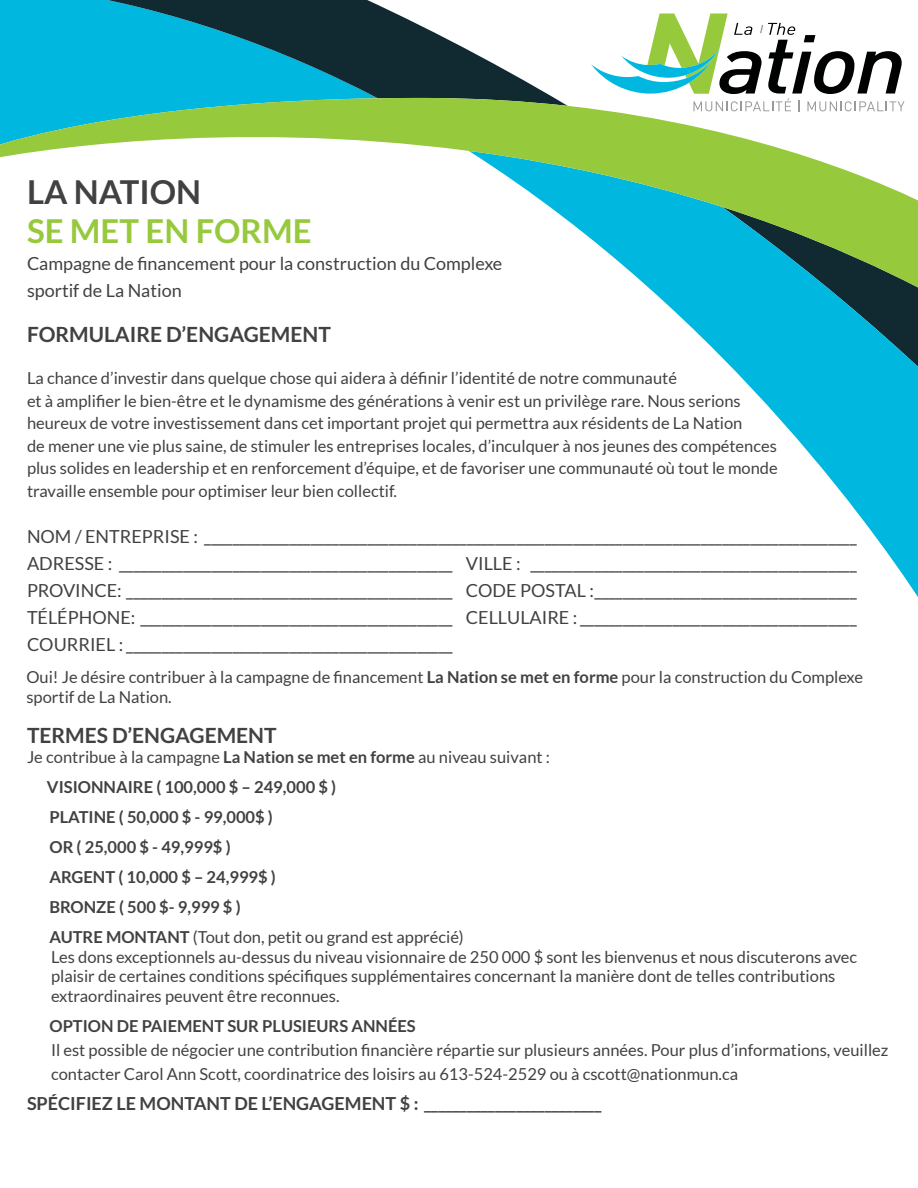
<style>
.page{position:relative;width:918px;height:1188px;background:#fff}
.page>*{position:absolute;margin:0;border:0;box-sizing:border-box;transform-origin:0 0}
.t1{font:700 33px "Lato";color:#97c93d}
.t2{font:700 33px "Lato";color:#414142}
.t3{font:700 21px "Lato";color:#414142}
.t4{font:18px/27px "Lato";color:#414142}
.t5{font:700 18px "Lato";color:#414142}
.t6{font:16.5px/22.5px "Lato";color:#414142}
.t7{font:700 16.5px/30px "Lato";color:#414142}
.s1{font-weight:700}
.s2{font-weight:400}
</style>
<div class="page">
<div style="left:0;top:0;width:28px;height:98px;background:#00b8df"></div>
<svg style="left:656px;top:294px;width:262px;height:303px"></svg>
<svg style="left:28px;top:0;width:527px;height:98px"></svg>
<svg style="left:0;top:98px;width:918px;height:196px"></svg>
<svg style="left:591px;top:13px;width:313px;height:99px"></svg>
<h1 class="t2" style="left:27px;top:173px;width:176px">LA NATION</h1>
<h1 class="t1" style="left:27px;top:212px;width:286px">SE MET EN FORME</h1>
<p class="t4" style="left:27px;top:250px;width:477px">Campagne de financement pour la construction du Complexe sportif de La Nation</p>
<p class="t3" style="left:27px;top:322px;width:305px">FORMULAIRE D’ENGAGEMENT</p>
<p class="t6" style="left:27px;top:367px;width:752px">La chance d’investir dans quelque chose qui aidera à définir l’identité de notre communauté<br>et à amplifier le bien-être et le dynamisme des générations à venir est un privilège rare. Nous serions heureux de votre investissement dans cet important projet qui permettra aux résidents de La Nation<br>de mener une vie plus saine, de stimuler les entreprises locales, d’inculquer à nos jeunes des compétences plus solides en leadership et en renforcement d’équipe, et de favoriser une communauté où tout le monde travaille ensemble pour optimiser leur bien collectif.</p>
<p class="t4" style="left:27px;top:523px;width:831px;text-align:justify">NOM / ENTREPRISE : ____________________________________________________________________________________________ ADRESSE : _______________________________________________ VILLE : ______________________________________________ PROVINCE: ______________________________________________ CODE POSTAL :_____________________________________ TÉLÉPHONE: ____________________________________________ CELLULAIRE :_______________________________________ COURRIEL : ______________________________________________</p>
<p class="t6" style="left:26px;top:667px;width:838px;line-height:19.8px">Oui! Je désire contribuer à la campagne de financement <span class="s1">La Nation se met en forme</span> pour la construction du Complexe sportif de La Nation.</p>
<p class="t3" style="left:27px;top:723px;width:251px">TERMES D’ENGAGEMENT</p>
<p class="t7" style="left:47px;top:742px;width:505px;text-indent:-20px"><span class="s2">Je contribue à la campagne</span> La Nation se met en forme <span class="s2">au niveau suivant :<br></span>VISIONNAIRE ( 100,000 $ – 249,000 $ )<br>PLATINE ( 50,000 $ - 99,000$ )<br>OR ( 25,000 $ - 49,999$ )<br>ARGENT ( 10,000 $ – 24,999$ )<br>BRONZE ( 500 $- 9,999 $ )<br>AUTRE MONTANT <span class="s2">(Tout don, petit ou grand est apprécié)</span></p>
<p class="t6" style="left:51px;top:947px;width:808px;line-height:19.8px">Les dons exceptionnels au-dessus du niveau visionnaire de 250 000 $ sont les bienvenus et nous discuterons avec plaisir de certaines conditions spécifiques supplémentaires concernant la manière dont de telles contributions extraordinaires peuvent être reconnues.</p>
<p class="t7" style="left:49px;top:1011px;width:368px">OPTION DE PAIEMENT SUR PLUSIEURS ANNÉES</p>
<p class="t6" style="left:51px;top:1038px;width:839px;line-height:24px">Il est possible de négocier une contribution financière répartie sur plusieurs années. Pour plus d’informations, veuillez contacter Carol Ann Scott, coordinatrice des loisirs au 613-524-2529 ou à cscott@nationmun.ca</p>
<p class="t5" style="left:27px;top:1093px;width:576px">SPÉCIFIEZ LE MONTANT DE L’ENGAGEMENT $ : _________________________</p>
</div>
